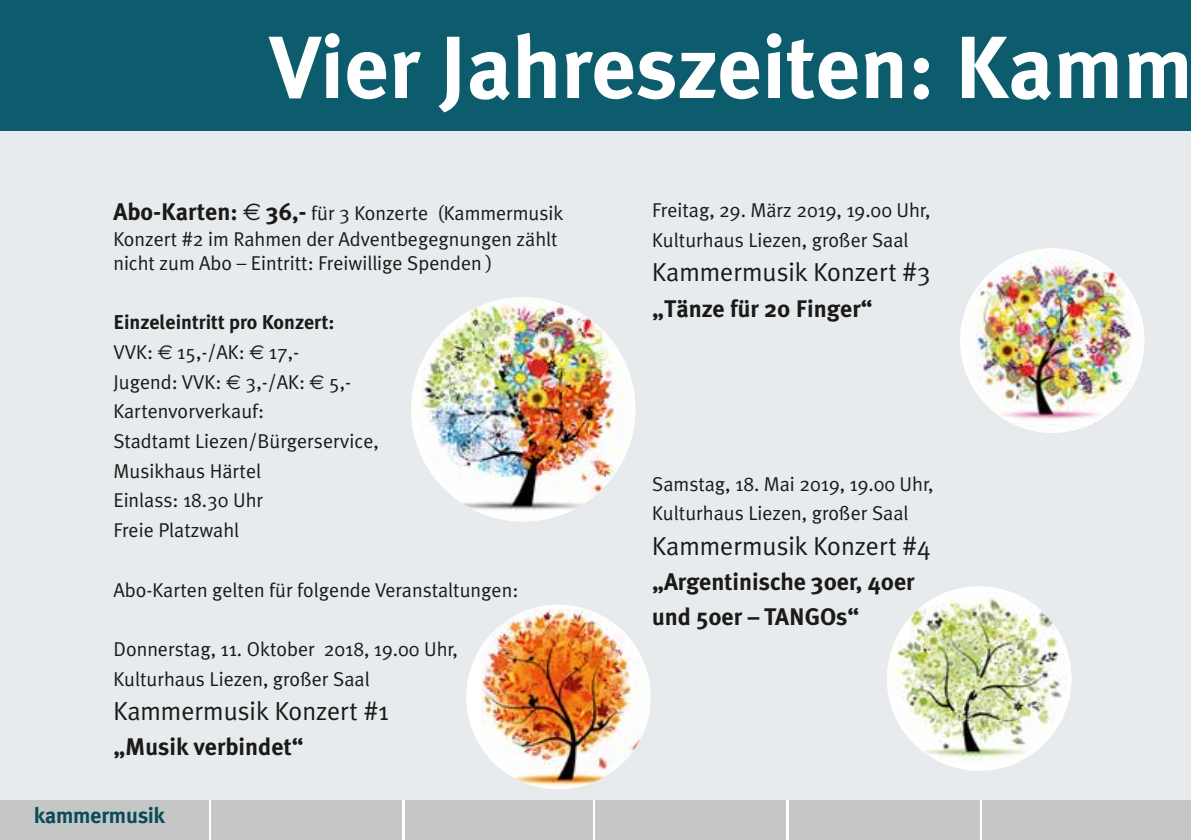
<style>
.page{position:relative;width:1191px;height:840px;background:#fff}
.page>*{position:absolute;margin:0;border:0;box-sizing:border-box;transform-origin:0 0}
.t1{font:700 88px "Meta Plus";color:#fff}
.t2{font:26px "Meta Plus Normal";color:#1a1a18}
.t3{font:700 24px/34.4px "Meta Plus";color:#1a1a18}
.t4{font:700 22px "Meta";color:#0a4b59}
.t5{font:20px/29.6px "Meta Plus Normal";color:#1a1a18}
.t6{font:700 20px "Meta Plus";color:#1a1a18}
.s1{font-family:"Meta Plus";font-weight:700;font-size:24px}
.s2{font-family:"Euro Sans";font-size:24px}
.s3{font-family:"Euro Sans"}
</style>
<div class="page">
<div style="left:0;top:0;width:1191px;height:799px;background:#e8ebee"></div>
<div style="left:466px;top:604px;width:184px;height:184px;background:#fff;border-radius:50%"></div>
<img style="left:481px;top:609px;width:168px;height:177px">
<div style="left:0;top:799px;width:209px;height:40px;background:#c5c6c6"></div>
<div style="left:212px;top:799px;width:190px;height:40px;background:#c5c6c6"></div>
<div style="left:405px;top:799px;width:188px;height:40px;background:#c5c6c6"></div>
<div style="left:595px;top:799px;width:191px;height:40px;background:#c5c6c6"></div>
<div style="left:789px;top:799px;width:190px;height:40px;background:#c5c6c6"></div>
<div style="left:982px;top:799px;width:209px;height:40px;background:#c5c6c6"></div>
<div style="left:0;top:0;width:1191px;height:130px;background:#0d5c6d"></div>
<img style="left:411px;top:297px;width:224px;height:224px;border-radius:50%">
<img style="left:964px;top:248px;width:176px;height:184px">
<img style="left:887px;top:592px;width:184px;height:172px">
<h1 class="t1" style="left:269px;top:33px;width:925px">Vier Jahreszeiten: Kamm</h1>
<p class="t5" style="left:113px;top:202px;width:451px;line-height:24.8px"><span class="s1">Abo-Karten:</span> <span class="s2">€</span> <span class="s1">36,-</span> für 3 Konzerte (Kammermusik<br>Konzert #2 im Rahmen der Adventbegegnungen zählt nicht zum Abo – Eintritt: Freiwillige Spenden )</p>
<p class="t6" style="left:113px;top:314px;width:222px">Einzeleintritt pro Konzert:</p>
<p class="t5" style="left:113px;top:338px;width:267px">VVK: <span class="s3">€</span> 15,-/AK: <span class="s3">€</span> 17,-<br>Jugend: VVK: <span class="s3">€</span> 3,-/AK: <span class="s3">€</span> 5,-<br>Kartenvorverkauf:<br>Stadtamt Liezen/Bürgerservice,<br>Musikhaus Härtel<br>Einlass: 18.30 Uhr<br>Freie Platzwahl</p>
<p class="t5" style="left:113px;top:576px;width:406px">Abo-Karten gelten für folgende Veranstaltungen:</p>
<p class="t5" style="left:113px;top:635px;width:346px">Donnerstag, 11. Oktober 2018, 19.00 Uhr,<br>Kulturhaus Liezen, großer Saal</p>
<h2 class="t2" style="left:113px;top:700px;width:277px">Kammermusik Konzert #1</h2>
<p class="t3" style="left:113px;top:731px;width:191px">„Musik verbindet“</p>
<p class="t4" style="left:34px;top:806px;width:132px">kammermusik</p>
<p class="t5" style="left:652px;top:197px;width:280px">Freitag, 29. März 2019, 19.00 Uhr,<br>Kulturhaus Liezen, großer Saal</p>
<h2 class="t2" style="left:652px;top:262px;width:280px">Kammermusik Konzert #3</h2>
<p class="t3" style="left:652px;top:292px;width:222px">„Tänze für 20 Finger“</p>
<p class="t5" style="left:652px;top:470px;width:283px">Samstag, 18. Mai 2019, 19.00 Uhr,<br>Kulturhaus Liezen, großer Saal</p>
<h2 class="t2" style="left:652px;top:535px;width:280px">Kammermusik Konzert #4</h2>
<p class="t3" style="left:652px;top:566px;width:264px">„Argentinische 30er, 40er und 50er – TANGOs“</p>
</div>
